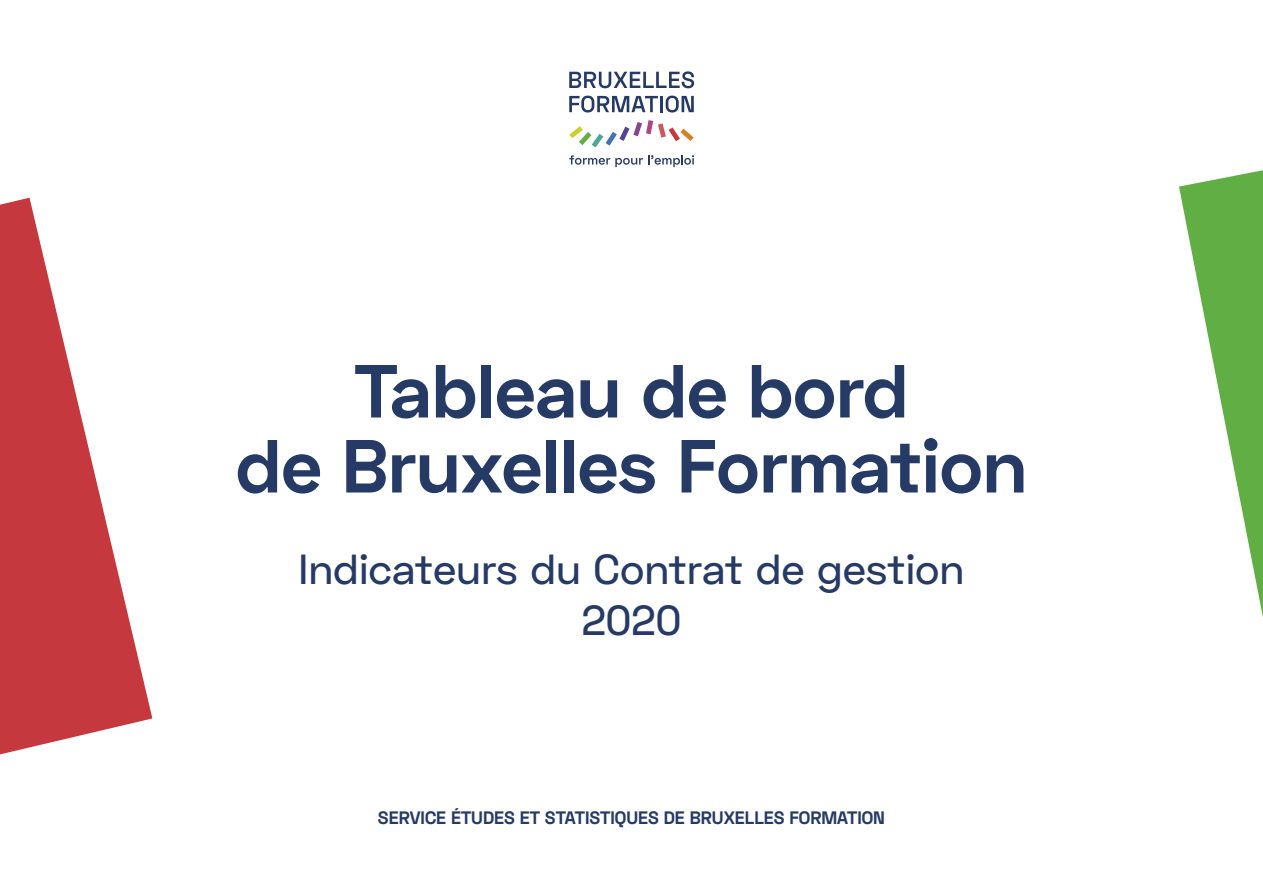
<style>
.page{position:relative;width:1263px;height:893px;background:#fff}
.page>*{position:absolute;margin:0;border:0;box-sizing:border-box;transform-origin:0 0}
.t1{font:700 75px/75px "Space Grotesk";color:#263a66;text-align:center}
.t2{font:500 42px/50.4px "Space Grotesk";color:#263a66;text-align:center}
.t3{font:700 18px "Space Grotesk";color:#263a66}
</style>
<div class="page">
<svg style="left:569px;top:155px;width:125px;height:12px"></svg>
<svg style="left:569px;top:120px;width:125px;height:27px"></svg>
<svg style="left:569px;top:71px;width:125px;height:17px"></svg>
<svg style="left:569px;top:96px;width:89px;height:17px"></svg>
<hr style="left:660px;top:96px;width:3px;height:16px;background:#263a66">
<svg style="left:666px;top:96px;width:28px;height:17px"></svg>
<svg style="left:1179px;top:170px;width:84px;height:447px"></svg>
<svg style="left:0;top:198px;width:152px;height:556px;fill:#c4383e"></svg>
<h1 class="t1" style="left:236px;top:356px;width:793px">Tableau de bord<br>de Bruxelles Formation</h1>
<h2 class="t2" style="left:298px;top:545px;width:667px">Indicateurs du Contrat de gestion<br>2020</h2>
<p class="t3" style="left:378px;top:806px;width:509px">SERVICE ÉTUDES ET STATISTIQUES DE BRUXELLES FORMATION</p>
</div>
